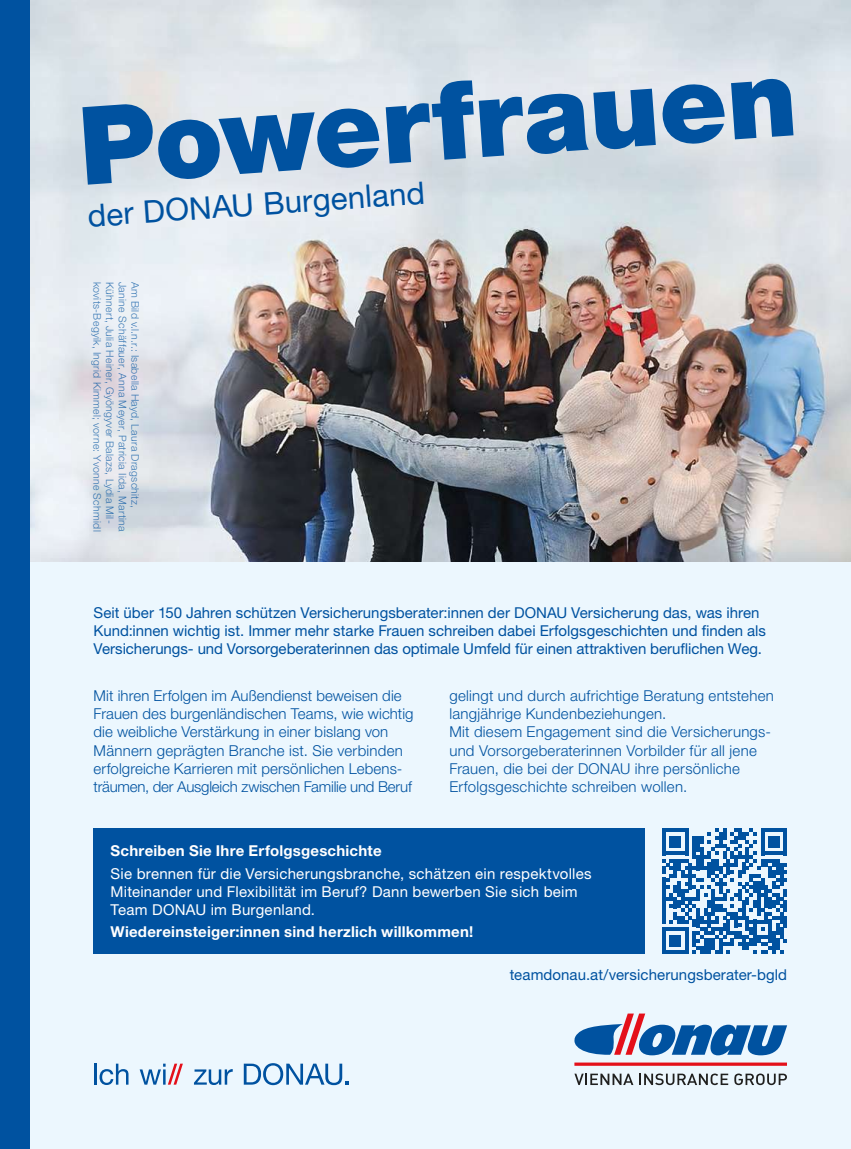
<style>
.page{position:relative;width:851px;height:1149px;background:#fff}
.page>*{position:absolute;margin:0;border:0;box-sizing:border-box;transform-origin:0 0}
.t1{font:900 108.6px "Helvetica Neue LT Pro";color:#0052a0}
.t2{font:31.2px "Helvetica Neue LT Pro";color:#0052a0}
.t3{font:300 15px/18px "Helvetica Neue LT Pro";letter-spacing:.015em;color:#0052a0}
.t4{font:15px/18px "Helvetica Neue LT Pro";color:#0052a0}
.t5{font:15px/18px "Helvetica Neue LT Pro";letter-spacing:.015em;color:#fff}
.t6{font:700 15px "Helvetica Neue LT Pro";letter-spacing:.015em;color:#fff}
.t7{font:300 10.5px "Helvetica Neue LT Pro";letter-spacing:.03em;color:#0052a0}
</style>
<div class="page">
<img style="left:30px;top:0;width:820px;height:562px">
<div style="left:0;top:562px;width:850px;height:586px;background:#ecf7fe"></div>
<div style="left:0;top:0;width:30px;height:1148px;background:#0052a0"></div>
<div style="left:94px;top:828px;width:550px;height:125px;background:#0052a0"></div>
<svg style="left:662px;top:828px;width:125px;height:125px"></svg>
<hr style="left:94px;top:1063px;width:2px;height:21px;background:#0052a0">
<svg style="left:99px;top:1063px;width:29px;height:21px"></svg>
<svg style="left:194px;top:1069px;width:39px;height:15px"></svg>
<svg style="left:244px;top:1063px;width:105px;height:21px"></svg>
<svg style="left:140px;top:1063px;width:43px;height:21px"></svg>
<svg style="left:574px;top:1013px;width:213px;height:41px"></svg>
<hr style="left:574px;top:1062px;width:212px;height:3px;background:#e4101a">
<svg style="left:574px;top:1073px;width:59px;height:11px"></svg>
<svg style="left:639px;top:1073px;width:89px;height:11px"></svg>
<svg style="left:734px;top:1073px;width:52px;height:11px"></svg>
<h1 class="t1" style="left:74px;top:81px;width:720px;rotate:-4deg">Powerfrauen</h1>
<h2 class="t2" style="left:86px;top:196px;width:339px;rotate:-4deg">der DONAU Burgenland</h2>
<p class="t7" style="left:116px;top:282px;width:243px;rotate:90deg">Kühnert, Julia Heiner, Gyöngyver Balazs, Lydia Mil-</p>
<p class="t7" style="left:129px;top:282px;width:251px;rotate:90deg">Janine Schäffauer, Anna Meyer, Patricia Iida, Martina</p>
<p class="t7" style="left:142px;top:282px;width:227px;rotate:90deg">Am Bild v.l.n.r.: Isabella Hayd, Laura Dragschitz,</p>
<p class="t7" style="left:104px;top:282px;width:251px;rotate:90deg">kovits-Begyik, Ingrid Kimmel; vorne: Yvonne Schmidl</p>
<p class="t4" style="left:94px;top:603px;width:673px">Seit über 150 Jahren schützen Versicherungsberater:innen der DONAU Versicherung das, was ihren<br>Kund:innen wichtig ist. Immer mehr starke Frauen schreiben dabei Erfolgsgeschichten und finden als<br>Versicherungs- und Vorsorgeberaterinnen das optimale Umfeld für einen attraktiven beruflichen Weg.</p>
<p class="t3" style="left:94px;top:686px;width:321px">Mit ihren Erfolgen im Außendienst beweisen die Frauen des burgenländischen Teams, wie wichtig die weibliche Verstärkung in einer bislang von Männern geprägten Branche ist. Sie verbinden erfolgreiche Karrieren mit persönlichen Lebens&shy;träumen, der Ausgleich zwischen Familie und Beruf</p>
<p class="t3" style="left:449px;top:686px;width:326px">gelingt und durch aufrichtige Beratung entstehen langjährige Kundenbeziehungen.<br>Mit diesem Engagement sind die Versicherungs&shy;und Vorsorgeberaterinnen Vorbilder für all jene Frauen, die bei der DONAU ihre persönliche Erfolgsgeschichte schreiben wollen.</p>
<p class="t6" style="left:111px;top:841px;width:272px">Schreiben Sie Ihre Erfolgsgeschichte</p>
<p class="t5" style="left:111px;top:863px;width:482px">Sie brennen für die Versicherungsbranche, schätzen ein respektvolles<br>Miteinander und Flexibilität im Beruf? Dann bewerben Sie sich beim<br>Team DONAU im Burgenland.</p>
<p class="t6" style="left:111px;top:921px;width:364px">Wiedereinsteiger:innen sind herzlich willkommen!</p>
<p class="t4" style="left:509px;top:965px;width:279px">teamdonau.at/versicherungsberater-bgld</p>
</div>
